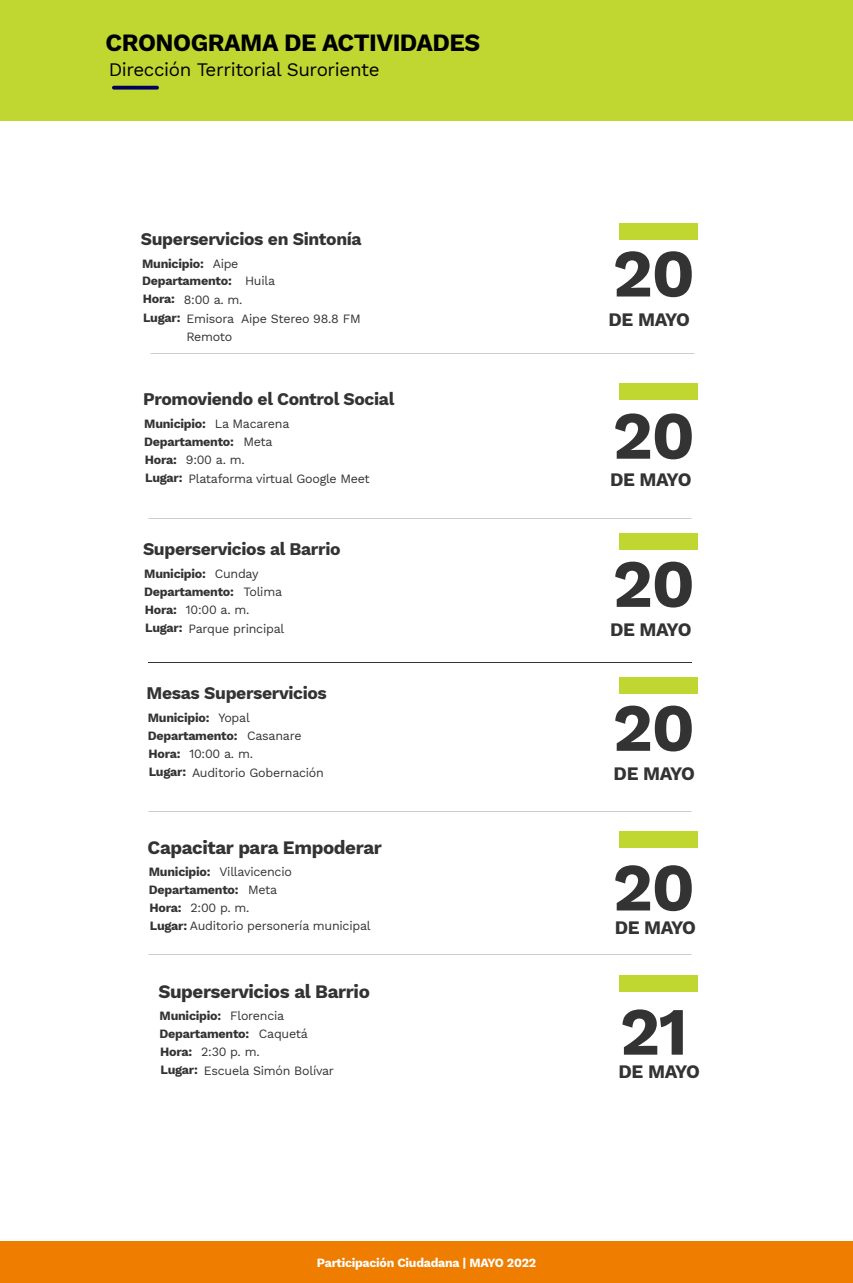
<style>
.page{position:relative;width:853px;height:1283px;background:#fff}
.page>*{position:absolute;margin:0;border:0;box-sizing:border-box;transform-origin:0 0}
.t1{font:700 67.5px "Work Sans";letter-spacing:-.02em;color:#333}
.t2{font:700 24.44px "Work Sans";letter-spacing:-.02em;color:#000}
.t3{font:18.81px "Work Sans";letter-spacing:-.02em;color:#000}
.t4{font:700 18.75px "Work Sans";letter-spacing:-.02em;color:#333}
.t5{font:700 17.5px "Work Sans";letter-spacing:-.02em;color:#333}
.t6{font:700 12.5px/18.2px "Work Sans";letter-spacing:-.02em;color:#333}
.t7{font:12.5px/17.6px "Work Sans";letter-spacing:-.02em;color:#333}
.t8{font:700 12.38px "Work Sans";letter-spacing:-.02em;color:#fff}
.s1{font-weight:400}
.s2{font-weight:700}
</style>
<div class="page">
<div style="left:619px;top:975px;width:79px;height:17px;background:#bfd730"></div>
<div style="left:0;top:1px;width:853px;height:120px;background:#bfd730"></div>
<div style="left:0;top:1241px;width:853px;height:41px;background:#ef7d00"></div>
<svg style="left:112px;top:86px;width:47px;height:4px"></svg>
<div style="left:619px;top:383px;width:79px;height:17px;background:#bfd730"></div>
<div style="left:619px;top:533px;width:79px;height:17px;background:#bfd730"></div>
<div style="left:619px;top:223px;width:79px;height:17px;background:#bfd730"></div>
<div style="left:619px;top:677px;width:79px;height:17px;background:#bfd730"></div>
<div style="left:619px;top:831px;width:79px;height:17px;background:#bfd730"></div>
<h2 class="t2" style="left:106px;top:24px;width:376px">CRONOGRAMA DE ACTIVIDADES</h2>
<h3 class="t3" style="left:109px;top:55px;width:272px">Dirección Territorial Suroriente</h3>
<h3 class="t5" style="left:141px;top:225px;width:222px">Superservicios en Sintonía</h3>
<h1 class="t1" style="left:613px;top:222px;width:84px">20</h1>
<p class="t6" style="left:142px;top:254px;width:98px">Municipio: <span class="s1">Aipe</span></p>
<p class="t6" style="left:142px;top:271px;width:135px">Departamento: <span class="s1">Huila</span></p>
<p class="t6" style="left:143px;top:289px;width:39px">Hora:<br>Lugar:</p>
<p class="t7" style="left:184px;top:290px;width:60px">8:00 a. m.</p>
<p class="t7" style="left:186px;top:309px;width:176px">Emisora Aipe Stereo 98.8 FM<br>Remoto</p>
<h3 class="t4" style="left:609px;top:305px;width:83px">DE MAYO</h3>
<h3 class="t5" style="left:143px;top:386px;width:253px">Promoviendo el Control Social</h3>
<h1 class="t1" style="left:613px;top:384px;width:84px">20</h1>
<p class="t6" style="left:144px;top:414px;width:147px">Municipio: <span class="s1">La Macarena</span></p>
<p class="t6" style="left:144px;top:432px;width:130px">Departamento: <span class="s1">Meta</span></p>
<p class="t6" style="left:145px;top:449px;width:39px">Hora:<br>Lugar:</p>
<p class="t7" style="left:186px;top:450px;width:60px">9:00 a. m.</p>
<p class="t7" style="left:188px;top:469px;width:183px">Plataforma virtual Google Meet</p>
<h3 class="t4" style="left:610px;top:465px;width:83px">DE MAYO</h3>
<h3 class="t5" style="left:143px;top:536px;width:199px">Superservicios al Barrio</h3>
<h1 class="t1" style="left:613px;top:532px;width:84px">20</h1>
<p class="t6" style="left:144px;top:564px;width:116px">Municipio: <span class="s1">Cunday</span></p>
<p class="t6" style="left:144px;top:582px;width:139px">Departamento: <span class="s1">Tolima</span></p>
<p class="t6" style="left:145px;top:599px;width:39px">Hora:<br>Lugar:</p>
<p class="t7" style="left:186px;top:600px;width:65px">10:00 a. m.</p>
<p class="t7" style="left:188px;top:619px;width:97px">Parque principal</p>
<h3 class="t4" style="left:610px;top:615px;width:83px">DE MAYO</h3>
<h3 class="t5" style="left:147px;top:679px;width:182px">Mesas Superservicios</h3>
<h1 class="t1" style="left:613px;top:676px;width:84px">20</h1>
<p class="t6" style="left:148px;top:708px;width:103px">Municipio: <span class="s1">Yopal</span></p>
<p class="t6" style="left:148px;top:725px;width:155px">Departamento: <span class="s1">Casanare</span></p>
<p class="t6" style="left:149px;top:743px;width:39px">Hora:<br>Lugar:</p>
<p class="t7" style="left:189px;top:744px;width:65px">10:00 a. m.</p>
<p class="t7" style="left:192px;top:763px;width:133px">Auditorio Gobernación</p>
<h3 class="t4" style="left:614px;top:759px;width:83px">DE MAYO</h3>
<h3 class="t4" style="left:148px;top:833px;width:236px">Capacitar para Empoderar</h3>
<p class="t7" style="left:149px;top:862px;width:145px"><span class="s2">Municipio:</span> Villavicencio</p>
<p class="t6" style="left:149px;top:879px;width:130px">Departamento: <span class="s1">Meta</span></p>
<p class="t7" style="left:150px;top:897px;width:223px;line-height:18.5px"><span class="s2">Hora:<br>Lugar:</span> Auditorio personería municipal</p>
<p class="t7" style="left:191px;top:898px;width:60px">2:00 p. m.</p>
<h3 class="t4" style="left:158px;top:977px;width:213px">Superservicios al Barrio</h3>
<h1 class="t1" style="left:613px;top:836px;width:84px">20</h1>
<h3 class="t4" style="left:615px;top:913px;width:83px">DE MAYO</h3>
<h1 class="t1" style="left:620px;top:980px;width:69px">21</h1>
<p class="t6" style="left:160px;top:1006px;width:126px">Municipio: <span class="s1">Florencia</span></p>
<p class="t6" style="left:160px;top:1023px;width:150px">Departamento: <span class="s1">Caquetá</span></p>
<p class="t6" style="left:160px;top:1041px;width:39px">Hora:<br>Lugar:</p>
<p class="t7" style="left:201px;top:1042px;width:60px">2:30 p. m.</p>
<p class="t7" style="left:204px;top:1061px;width:132px">Escuela Simón Bolívar</p>
<h3 class="t4" style="left:619px;top:1057px;width:83px">DE MAYO</h3>
<p class="t8" style="left:317px;top:1253px;width:221px">Participación Ciudadana | MAYO 2022</p>
</div>
